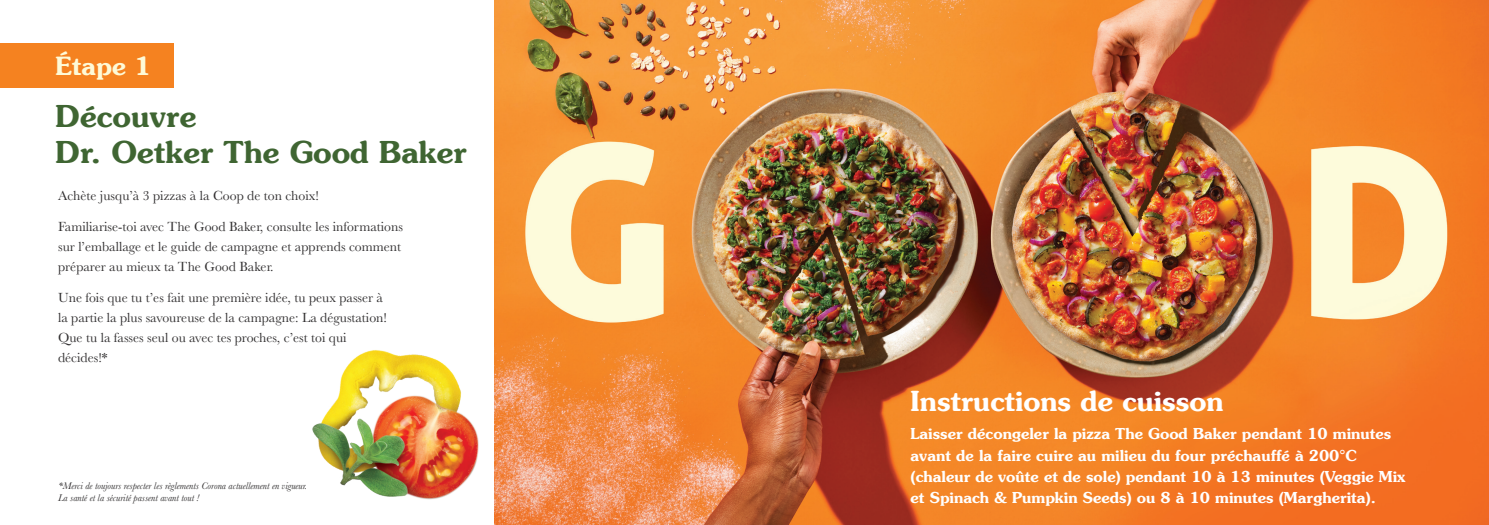
<style>
.page{position:relative;width:1489px;height:525px;background:#fff}
.page>*{position:absolute;margin:0;border:0;box-sizing:border-box;transform-origin:0 0}
.t1{font:600 30px "Souvenir LT";color:#3f6532}
.t2{font:600 27.5px "Souvenir LT";color:#fff}
.t3{font:600 25px "Souvenir LT";color:#fefad7}
.t4{font:600 15px/21.2px "Souvenir LT";color:#fff}
.t5{font:13.75px/20px "Baskerville";color:#312f30}
.t6{font:italic 10px "Baskerville";color:#312f30}
</style>
<div class="page">
<div style="left:0;top:43px;width:173px;height:45px;background:#f58220"></div>
<img style="left:494px;top:0;width:994px;height:524px">
<img style="left:312px;top:339px;width:190px;height:185px">
<p class="t3" style="left:56px;top:50px;width:97px">Étape 1</p>
<p class="t1" style="left:56px;top:97px;width:142px">Découvre</p>
<p class="t1" style="left:56px;top:133px;width:413px">Dr. Oetker The Good Baker</p>
<p class="t5" style="left:58px;top:186px;width:262px">Achète jusqu’à 3 pizzas à la Coop de ton choix!</p>
<p class="t5" style="left:58px;top:216px;width:346px">Familiarise-toi avec The Good Baker, consulte les informations sur l’emballage et le guide de campagne et apprends comment préparer au mieux ta The Good Baker.</p>
<p class="t5" style="left:58px;top:287px;width:330px">Une fois que tu t’es fait une première idée, tu peux passer à la partie la plus savoureuse de la campagne: La dégustation!<br>Que tu la fasses seul ou avec tes proches, c’est toi qui décides!*</p>
<p class="t6" style="left:58px;top:478px;width:250px">*Merci de toujours respecter les règlements Corona actuellement en vigueur.</p>
<p class="t6" style="left:58px;top:490px;width:142px">La santé et la sécurité passent avant tout !</p>
<p class="t2" style="left:910px;top:383px;width:314px">Instructions de cuisson</p>
<p class="t4" style="left:910px;top:423px;width:496px">Laisser décongeler la pizza The Good Baker pendant 10 minutes avant de la faire cuire au milieu du four préchauffé à 200°C (chaleur de voûte et de sole) pendant 10 à 13 minutes (Veggie Mix et Spinach &amp; Pumpkin Seeds) ou 8 à 10 minutes (Margherita).</p>
</div>
